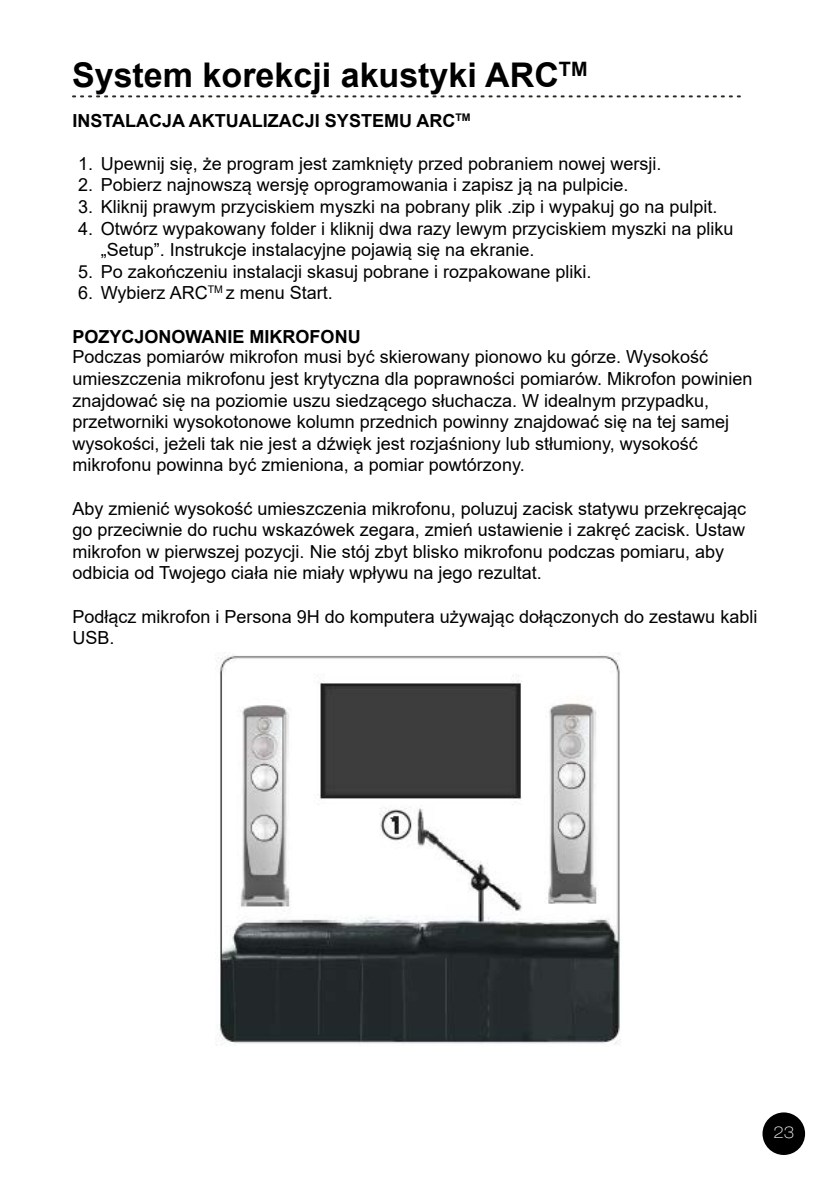
<style>
.page{position:relative;width:840px;height:1191px;background:#fff}
.page>*{position:absolute;margin:0;border:0;box-sizing:border-box;transform-origin:0 0}
.t1{font:700 34px "Arial";color:#000}
.t2{font:18px/21.6px "Arial";color:#000}
.t3{font:700 18px "Arial";color:#000}
.t4{font:100 expanded 16px "Helvetica Neue LT Pro";color:#fff}
</style>
<div class="page">
<svg style="left:72px;top:95px;width:668px;height:2px"></svg>
<div style="left:763px;top:1113px;width:40px;height:41px;background:#000;border-radius:50%"></div>
<div style="left:762px;top:1112px;width:42px;height:43px;border:2px solid #000;border-radius:50%"></div>
<img style="left:215px;top:652px;width:406px;height:394px">
<h1 class="t1" style="left:72px;top:51px;width:516px">System korekcji akustyki ARC<sup>TM</sup></h1>
<p class="t3" style="left:72px;top:107px;width:399px">INSTALACJA AKTUALIZACJI SYSTEMU ARC<sup>TM</sup></p>
<p class="t2" style="left:78px;top:152px;width:584px">1. Upewnij się, że program jest zamknięty przed pobraniem nowej wersji.</p>
<p class="t2" style="left:78px;top:174px;width:551px">2. Pobierz najnowszą wersję oprogramowania i zapisz ją na pulpicie.</p>
<p class="t2" style="left:78px;top:196px;width:640px">3. Kliknij prawym przyciskiem myszki na pobrany plik .zip i wypakuj go na pulpit.</p>
<p class="t2" style="left:101px;top:217px;width:634px;text-indent:-23px">4. Otwórz wypakowany folder i kliknij dwa razy lewym przyciskiem myszki na pliku „Setup”. Instrukcje instalacyjne pojawią się na ekranie.</p>
<p class="t2" style="left:78px;top:260px;width:514px">5. Po zakończeniu instalacji skasuj pobrane i rozpakowane pliki.</p>
<p class="t2" style="left:78px;top:282px;width:256px">6. Wybierz ARC<sup>TM</sup> z menu Start.</p>
<p class="t3" style="left:72px;top:323px;width:290px">POZYCJONOWANIE MIKROFONU</p>
<p class="t2" style="left:72px;top:346px;width:681px">Podczas pomiarów mikrofon musi być skierowany pionowo ku górze. Wysokość umieszczenia mikrofonu jest krytyczna dla poprawności pomiarów. Mikrofon powinien znajdować się na poziomie uszu siedzącego słuchacza. W idealnym przypadku, przetworniki wysokotonowe kolumn przednich powinny znajdować się na tej samej wysokości, jeżeli tak nie jest a dźwięk jest rozjaśniony lub stłumiony, wysokość mikrofonu powinna być zmieniona, a pomiar powtórzony.</p>
<p class="t2" style="left:72px;top:497px;width:675px">Aby zmienić wysokość umieszczenia mikrofonu, poluzuj zacisk statywu przekręcając go przeciwnie do ruchu wskazówek zegara, zmień ustawienie i zakręć zacisk. Ustaw mikrofon w pierwszej pozycji. Nie stój zbyt blisko mikrofonu podczas pomiaru, aby odbicia od Twojego ciała nie miały wpływu na jego rezultat.</p>
<p class="t2" style="left:72px;top:605px;width:686px">Podłącz mikrofon i Persona 9H do komputera używając dołączonych do zestawu kabli<br>USB.</p>
<p class="t4" style="left:773px;top:1123px;width:22px">23</p>
</div>
